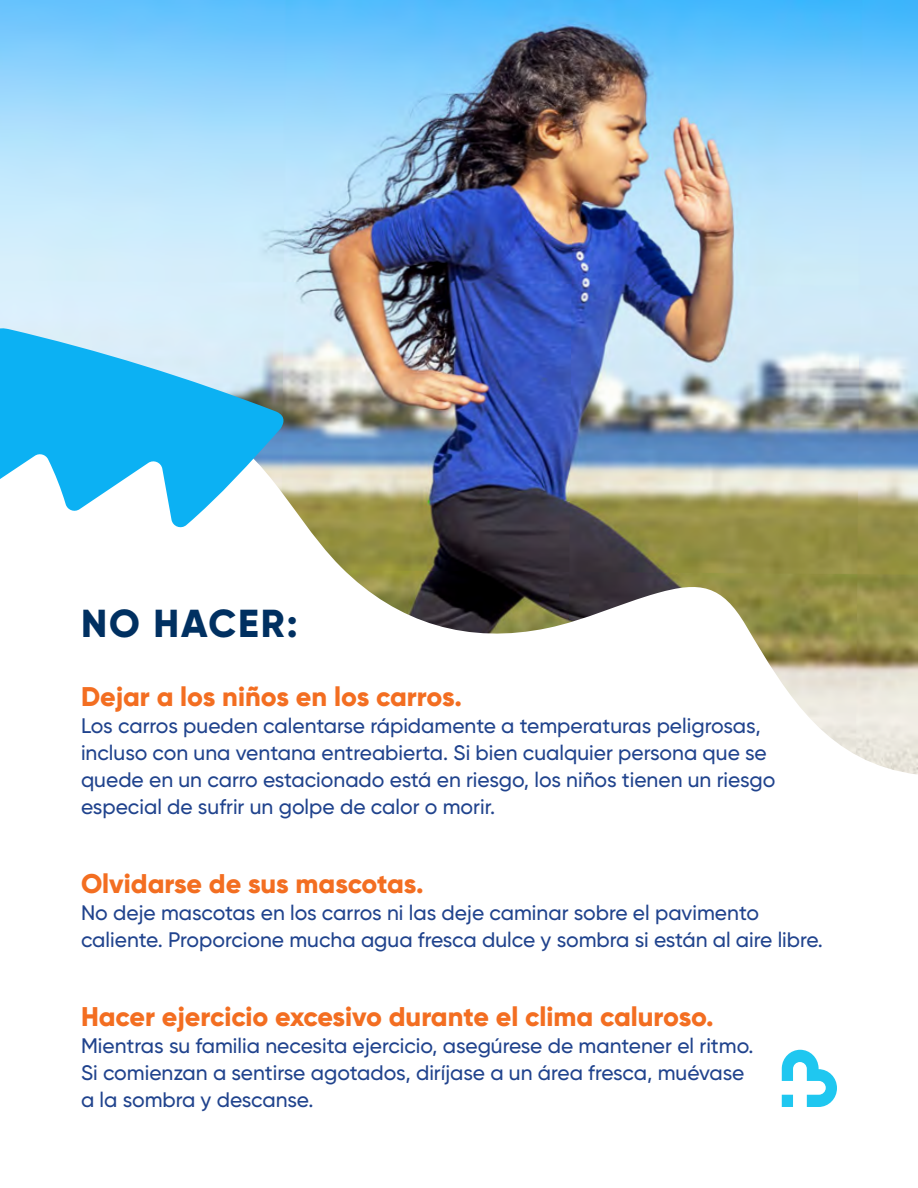
<style>
.page{position:relative;width:918px;height:1188px;background:#fff}
.page>*{position:absolute;margin:0;border:0;box-sizing:border-box;transform-origin:0 0}
.t1{font:800 39px "Gilroy";letter-spacing:.05em;color:#003061}
.t2{font:800 27px "Gilroy";color:#f36e21}
.t3{font:500 21px/27px "Gilroy";color:#20438d}
</style>
<div class="page">
<img style="left:0;top:0;width:918px;height:775px">
<svg style="left:782px;top:1050px;width:55px;height:57px"></svg>
<svg style="left:0;top:323px;width:288px;height:207px;fill:#0cb1f3"></svg>
<h1 class="t1" style="left:81px;top:598px;width:218px">NO HACER:</h1>
<p class="t2" style="left:81px;top:679px;width:382px">Dejar a los niños en los carros.</p>
<p class="t3" style="left:81px;top:712px;width:696px">Los carros pueden calentarse rápidamente a temperaturas peligrosas, incluso con una ventana entreabierta. Si bien cualquier persona que se quede en un carro estacionado está en riesgo, los niños tienen un riesgo especial de sufrir un golpe de calor o morir.</p>
<p class="t2" style="left:81px;top:866px;width:344px">Olvidarse de sus mascotas.</p>
<p class="t3" style="left:81px;top:899px;width:744px">No deje mascotas en los carros ni las deje caminar sobre el pavimento caliente. Proporcione mucha agua fresca dulce y sombra si están al aire libre.</p>
<p class="t2" style="left:81px;top:1000px;width:634px">Hacer ejercicio excesivo durante el clima caluroso.</p>
<p class="t3" style="left:81px;top:1032px;width:674px">Mientras su familia necesita ejercicio, asegúrese de mantener el ritmo.<br>Si comienzan a sentirse agotados, diríjase a un área fresca, muévase a la sombra y descanse.</p>
</div>
